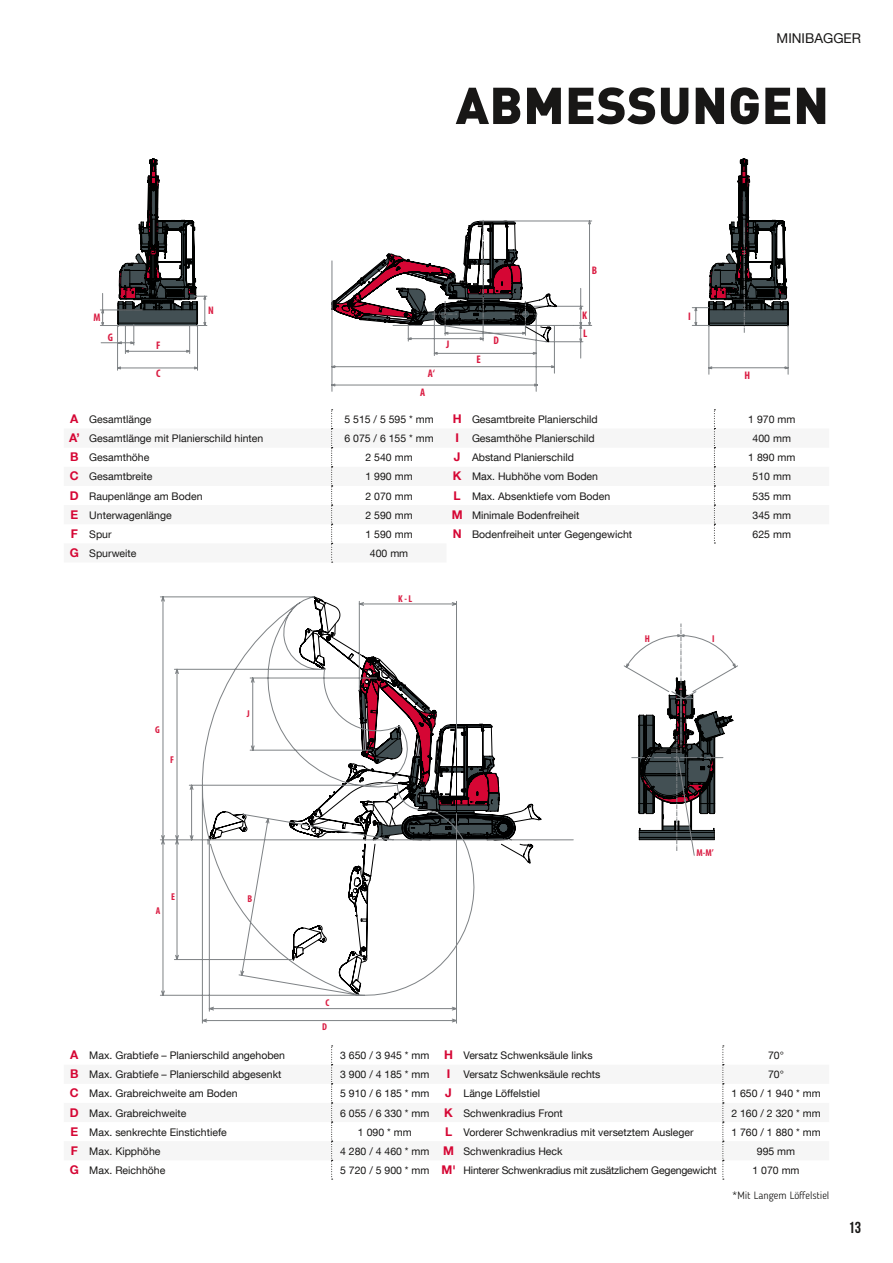
<style>
.page{position:relative;width:893px;height:1263px;background:#fff}
.page>*{position:absolute;margin:0;border:0;box-sizing:border-box;transform-origin:0 0}
.t1{font:900 51px "DINOT";letter-spacing:.01em;color:#181716}
.t2{font:15.9px "Bebas Neue";color:#181716}
.t3{font:13.5px "Helvetica Neue LT Com";color:#181716}
.t4{font:700 condensed 11.1px "Myriad Pro";color:#da1c42}
.t5{font:10.5px "Helvetica Neue LT Com";color:#181716}
.t6{font:10.5px "Helvetica Neue LT Com";letter-spacing:-.02em;color:#181716}
.t7{font:300 10.5px "Blogger Sans";color:#181716}
.t8{font:700 condensed 9.9px "Myriad Pro";color:#da1c42}
.s1{font-weight:700;font-size:12px;color:#d50634}
</style>
<div class="page">
<svg style="left:331px;top:409px;width:2px;height:154px"></svg>
<svg style="left:714px;top:409px;width:1px;height:135px"></svg>
<svg style="left:331px;top:1045px;width:2px;height:135px"></svg>
<svg style="left:722px;top:1045px;width:2px;height:135px"></svg>
<svg style="left:100px;top:159px;width:108px;height:212px"></svg>
<svg style="left:691px;top:159px;width:97px;height:216px"></svg>
<svg style="left:331px;top:220px;width:261px;height:172px"></svg>
<svg style="left:623px;top:623px;width:115px;height:233px"></svg>
<svg style="left:160px;top:596px;width:414px;height:428px"></svg>
<p class="t3" style="left:777px;top:29px;width:86px">MINIBAGGER</p>
<h1 class="t1" style="left:456px;top:71px;width:375px">ABMESSUNGEN</h1>
<p class="t4" style="left:94px;top:310px;width:9px">M</p>
<p class="t4" style="left:108px;top:330px;width:7px">G</p>
<p class="t4" style="left:156px;top:338px;width:6px">F</p>
<p class="t4" style="left:156px;top:366px;width:6px">C</p>
<p class="t4" style="left:208px;top:304px;width:7px">N</p>
<p class="t4" style="left:428px;top:366px;width:9px">A‘</p>
<p class="t4" style="left:420px;top:386px;width:7px">A</p>
<p class="t4" style="left:446px;top:337px;width:5px">J</p>
<p class="t4" style="left:476px;top:352px;width:6px">E</p>
<p class="t4" style="left:493px;top:333px;width:7px">D</p>
<p class="t4" style="left:592px;top:263px;width:7px">B</p>
<p class="t4" style="left:582px;top:308px;width:7px">K</p>
<p class="t4" style="left:583px;top:327px;width:6px">L</p>
<p class="t4" style="left:688px;top:309px;width:4px">I</p>
<p class="t4" style="left:744px;top:368px;width:7px">H</p>
<p class="t5" style="left:70px;top:413px;width:83px"><span class="s1">A</span> Gesamtlänge</p>
<p class="t5" style="left:344px;top:413px;width:91px">5 515 / 5 595 * mm</p>
<p class="t5" style="left:453px;top:413px;width:147px"><span class="s1">H</span> Gesamtbreite Planierschild</p>
<p class="t5" style="left:748px;top:413px;width:49px">1 970 mm</p>
<p class="t5" style="left:69px;top:432px;width:196px"><span class="s1">A’</span> Gesamtlänge mit Planierschild hinten</p>
<p class="t5" style="left:344px;top:432px;width:91px">6 075 / 6 155 * mm</p>
<p class="t5" style="left:455px;top:432px;width:141px"><span class="s1">I</span> Gesamthöhe Planierschild</p>
<p class="t5" style="left:753px;top:432px;width:40px">400 mm</p>
<p class="t5" style="left:70px;top:451px;width:81px"><span class="s1">B</span> Gesamthöhe</p>
<p class="t5" style="left:366px;top:451px;width:49px">2 540 mm</p>
<p class="t5" style="left:454px;top:451px;width:122px"><span class="s1">J</span> Abstand Planierschild</p>
<p class="t5" style="left:748px;top:451px;width:49px">1 890 mm</p>
<p class="t5" style="left:70px;top:470px;width:84px"><span class="s1">C</span> Gesamtbreite</p>
<p class="t5" style="left:366px;top:470px;width:49px">1 990 mm</p>
<p class="t5" style="left:453px;top:470px;width:147px"><span class="s1">K</span> Max. Hubhöhe vom Boden</p>
<p class="t5" style="left:753px;top:470px;width:40px">510 mm</p>
<p class="t5" style="left:70px;top:489px;width:134px"><span class="s1">D</span> Raupenlänge am Boden</p>
<p class="t5" style="left:366px;top:489px;width:49px">2 070 mm</p>
<p class="t5" style="left:454px;top:489px;width:158px"><span class="s1">L</span> Max. Absenktiefe vom Boden</p>
<p class="t5" style="left:753px;top:489px;width:40px">535 mm</p>
<p class="t5" style="left:71px;top:508px;width:103px"><span class="s1">E</span> Unterwagenlänge</p>
<p class="t5" style="left:366px;top:508px;width:49px">2 590 mm</p>
<p class="t5" style="left:452px;top:508px;width:129px"><span class="s1">M</span> Minimale Bodenfreiheit</p>
<p class="t5" style="left:753px;top:508px;width:40px">345 mm</p>
<p class="t5" style="left:71px;top:528px;width:42px"><span class="s1">F</span> Spur</p>
<p class="t5" style="left:366px;top:528px;width:49px">1 590 mm</p>
<p class="t5" style="left:453px;top:528px;width:181px"><span class="s1">N</span> Bodenfreiheit unter Gegengewicht</p>
<p class="t5" style="left:753px;top:528px;width:40px">625 mm</p>
<p class="t5" style="left:70px;top:547px;width:68px"><span class="s1">G</span> Spurweite</p>
<p class="t5" style="left:370px;top:547px;width:40px">400 mm</p>
<p class="t8" style="left:155px;top:723px;width:6px">G</p>
<p class="t8" style="left:170px;top:753px;width:5px">F</p>
<p class="t8" style="left:156px;top:904px;width:6px">A</p>
<p class="t8" style="left:171px;top:891px;width:5px">E</p>
<p class="t8" style="left:247px;top:707px;width:4px">J</p>
<p class="t8" style="left:398px;top:592px;width:16px">K - L</p>
<p class="t8" style="left:248px;top:892px;width:6px">B</p>
<p class="t8" style="left:325px;top:996px;width:5px">C</p>
<p class="t8" style="left:322px;top:1020px;width:6px">D</p>
<p class="t8" style="left:645px;top:632px;width:7px">H</p>
<p class="t8" style="left:712px;top:632px;width:4px">I</p>
<p class="t8" style="left:696px;top:846px;width:19px">M-M’</p>
<p class="t5" style="left:70px;top:1049px;width:216px"><span class="s1">A</span> Max. Grabtiefe – Planierschild angehoben</p>
<p class="t5" style="left:340px;top:1049px;width:254px">3 650 / 3 945 * mm <span class="s1">H</span> Versatz Schwenksäule links</p>
<p class="t5" style="left:768px;top:1049px;width:17px">70°</p>
<p class="t5" style="left:70px;top:1068px;width:213px"><span class="s1">B</span> Max. Grabtiefe – Planierschild abgesenkt</p>
<p class="t5" style="left:340px;top:1068px;width:91px">3 900 / 4 185 * mm</p>
<p class="t5" style="left:447px;top:1068px;width:155px"><span class="s1">I</span> Versatz Schwenksäule rechts</p>
<p class="t5" style="left:768px;top:1068px;width:17px">70°</p>
<p class="t5" style="left:70px;top:1087px;width:169px"><span class="s1">C</span> Max. Grabreichweite am Boden</p>
<p class="t5" style="left:340px;top:1087px;width:91px">5 910 / 6 185 * mm</p>
<p class="t5" style="left:445px;top:1087px;width:96px"><span class="s1">J</span> Länge Löffelstiel</p>
<p class="t5" style="left:731px;top:1087px;width:91px">1 650 / 1 940 * mm</p>
<p class="t5" style="left:70px;top:1106px;width:118px"><span class="s1">D</span> Max. Grabreichweite</p>
<p class="t5" style="left:340px;top:1106px;width:224px">6 055 / 6 330 * mm <span class="s1">K</span> Schwenkradius Front</p>
<p class="t5" style="left:731px;top:1106px;width:91px">2 160 / 2 320 * mm</p>
<p class="t5" style="left:71px;top:1125px;width:158px"><span class="s1">E</span> Max. senkrechte Einstichtiefe</p>
<p class="t5" style="left:358px;top:1125px;width:55px">1 090 * mm</p>
<p class="t5" style="left:445px;top:1125px;width:250px"><span class="s1">L</span> Vorderer Schwenkradius mit versetztem Ausleger</p>
<p class="t5" style="left:731px;top:1125px;width:91px">1 760 / 1 880 * mm</p>
<p class="t5" style="left:71px;top:1144px;width:91px"><span class="s1">F</span> Max. Kipphöhe</p>
<p class="t5" style="left:340px;top:1144px;width:224px">4 280 / 4 460 * mm <span class="s1">M</span> Schwenkradius Heck</p>
<p class="t5" style="left:757px;top:1144px;width:40px">995 mm</p>
<p class="t5" style="left:70px;top:1164px;width:97px"><span class="s1">G</span> Max. Reichhöhe</p>
<p class="t6" style="left:340px;top:1164px;width:378px">5 720 / 5 900 * mm <span class="s1">M'</span> Hinterer Schwenkradius mit zusätzlichem Gegengewicht</p>
<p class="t5" style="left:752px;top:1164px;width:49px">1 070 mm</p>
<p class="t7" style="left:732px;top:1189px;width:99px">*Mit Langem Löffelstiel</p>
<h2 class="t2" style="left:848px;top:1218px;width:14px">13</h2>
</div>
